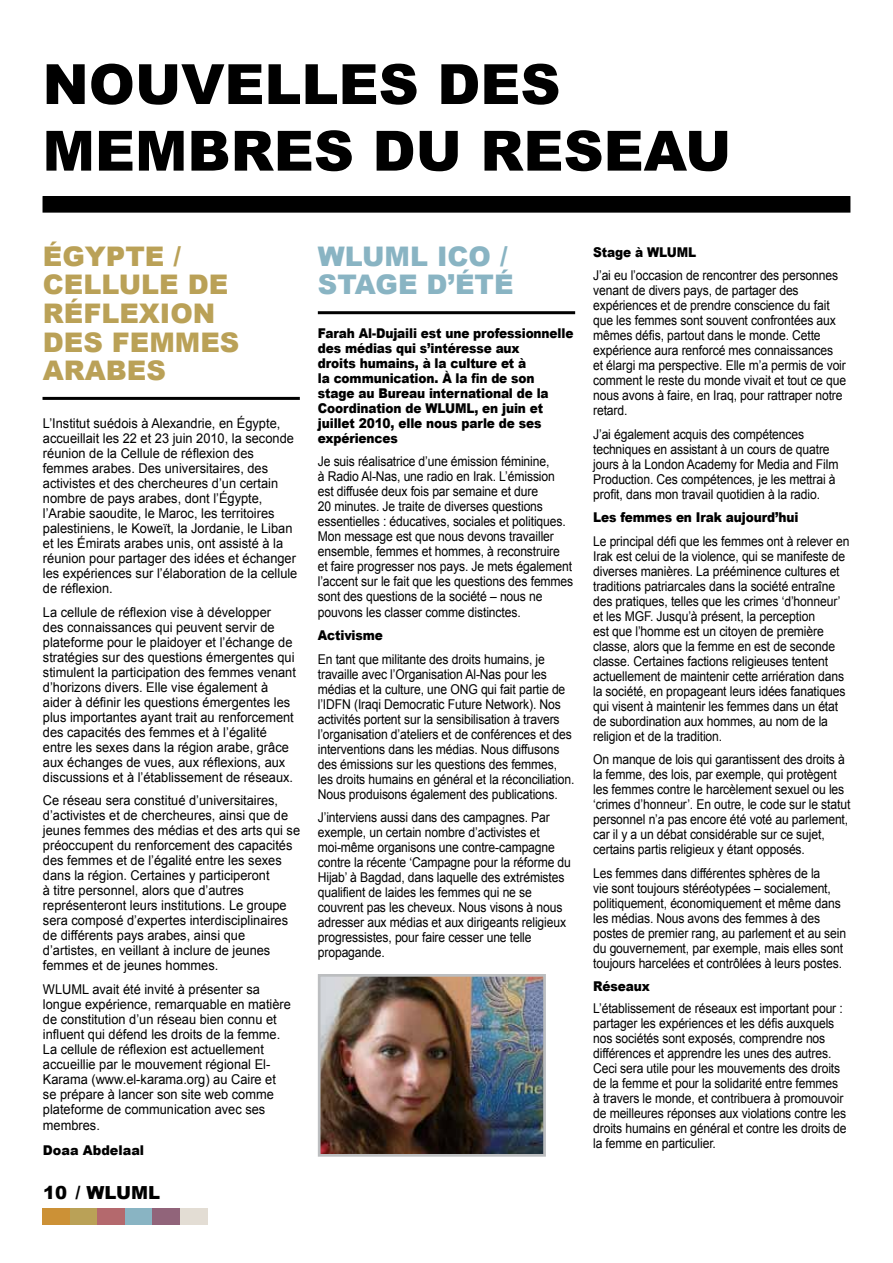
<style>
.page{position:relative;width:893px;height:1263px;background:#fff}
.page>*{position:absolute;margin:0;border:0;box-sizing:border-box;transform-origin:0 0}
.t1{font:900 55.5px/66.6px "Arial";color:#000}
.t2{font:900 27px/28.5px "Arial";color:#baa157}
.t3{font:900 27px/28.5px "Arial";color:#89b4c3}
.t4{font:900 18px "Arial";color:#000}
.t5{font:13.5px/15px "Arial";letter-spacing:-.01em;color:#000;scale:.9 1}
.t6{font:13.5px/15px "Arial";letter-spacing:-.01em;color:#000;scale:.95 1}
.t7{font:900 13.5px/15px "Arial";letter-spacing:-.01em;color:#000;scale:.9 1}
.t8{font:900 13.5px "Arial";letter-spacing:-.01em;color:#000;scale:.95 1}
</style>
<div class="page">
<div style="left:43px;top:197px;width:807px;height:15px;background:#000"></div>
<div style="left:43px;top:196px;width:807px;height:17px;border:2px solid #000"></div>
<hr style="left:43px;top:397px;width:257px;height:3px;background:#000">
<div style="left:43px;top:1208px;width:27px;height:16px;background:#cc9136"></div>
<div style="left:70px;top:1208px;width:28px;height:16px;background:#baa157"></div>
<div style="left:98px;top:1208px;width:27px;height:16px;background:#b4696d"></div>
<div style="left:125px;top:1208px;width:28px;height:16px;background:#89b4c3"></div>
<div style="left:153px;top:1208px;width:27px;height:16px;background:#91647a"></div>
<div style="left:180px;top:1208px;width:28px;height:16px;background:#e3ddd4"></div>
<img style="left:322px;top:978px;width:220px;height:175px">
<div style="left:318px;top:974px;width:228px;height:183px;border:3px solid #bcbec0"></div>
<hr style="left:318px;top:311px;width:257px;height:3px;background:#000">
<h1 class="t1" style="left:43px;top:49px;width:690px">NOUVELLES DES<br>MEMBRES DU RESEAU</h1>
<h2 class="t2" style="left:43px;top:241px;width:198px">ÉGYPTE /<br>CELLULE DE<br>RÉFLEXION<br>DES FEMMES<br>ARABES</h2>
<p class="t6" style="left:43px;top:416px;width:269px">L’Institut suédois à Alexandrie, en Égypte, accueillait les 22 et 23 juin 2010, la seconde réunion de la Cellule de réflexion des femmes arabes. Des universitaires, des activistes et des chercheures d’un certain nombre de pays arabes, dont l’Égypte, l’Arabie saoudite, le Maroc, les territoires palestiniens, le Koweït, la Jordanie, le Liban et les Émirats arabes unis, ont assisté à la réunion pour partager des idées et échanger les expériences sur l’élaboration de la cellule de réflexion.</p>
<p class="t6" style="left:43px;top:605px;width:268px">La cellule de réflexion vise à développer<br>des connaissances qui peuvent servir de plateforme pour le plaidoyer et l’échange de stratégies sur des questions émergentes qui stimulent la participation des femmes venant d’horizons divers. Elle vise également à aider à définir les questions émergentes les plus importantes ayant trait au renforcement des capacités des femmes et à l’égalité entre les sexes dans la région arabe, grâce aux échanges de vues, aux réflexions, aux discussions et à l’établissement de réseaux.</p>
<p class="t6" style="left:43px;top:793px;width:272px">Ce réseau sera constitué d’universitaires, d’activistes et de chercheures, ainsi que de jeunes femmes des médias et des arts qui se préoccupent du renforcement des capacités des femmes et de l’égalité entre les sexes dans la région. Certaines y participeront<br>à titre personnel, alors que d’autres représenteront leurs institutions. Le groupe sera composé d’expertes interdisciplinaires de différents pays arabes, ainsi que d’artistes, en veillant à inclure de jeunes femmes et de jeunes hommes.</p>
<p class="t6" style="left:43px;top:981px;width:263px">WLUML avait été invité à présenter sa longue expérience, remarquable en matière de constitution d’un réseau bien connu et influent qui défend les droits de la femme.<br>La cellule de réflexion est actuellement accueillie par le mouvement régional El-Karama (www.el-karama.org) au Caire et se prépare à lancer son site web comme plateforme de communication avec ses membres.</p>
<p class="t8" style="left:43px;top:1140px;width:108px">Doaa Abdelaal</p>
<h3 class="t4" style="left:75px;top:1179px;width:86px">/ WLUML</h3>
<h3 class="t4" style="left:43px;top:1179px;width:26px">10</h3>
<h2 class="t3" style="left:318px;top:241px;width:197px">WLUML ICO /<br>STAGE D’ÉTÉ</h2>
<p class="t7" style="left:318px;top:325px;width:286px">Farah Al-Dujaili est une professionnelle des médias qui s’intéresse aux<br>droits humains, à la culture et à<br>la communication. À la fin de son stage au Bureau international de la<br>Coordination de WLUML, en juin et juillet 2010, elle nous parle de ses expériences</p>
<p class="t5" style="left:318px;top:454px;width:285px">Je suis réalisatrice d’une émission féminine,<br>à Radio Al-Nas, une radio en Irak. L’émission est diffusée deux fois par semaine et dure<br>20 minutes. Je traite de diverses questions essentielles : éducatives, sociales et politiques.<br>Mon message est que nous devons travailler ensemble, femmes et hommes, à reconstruire et faire progresser nos pays. Je mets également l’accent sur le fait que les questions des femmes sont des questions de la société – nous ne pouvons les classer comme distinctes.</p>
<p class="t7" style="left:318px;top:627px;width:74px">Activisme</p>
<p class="t5" style="left:318px;top:651px;width:287px">En tant que militante des droits humains, je travaille avec l’Organisation Al-Nas pour les médias et la culture, une ONG qui fait partie de l’IDFN (Iraqi Democratic Future Network). Nos activités portent sur la sensibilisation à travers l’organisation d’ateliers et de conférences et des interventions dans les médias. Nous diffusons des émissions sur les questions des femmes, les droits humains en général et la réconciliation.<br>Nous produisons également des publications.</p>
<p class="t5" style="left:318px;top:810px;width:283px">J’interviens aussi dans des campagnes. Par exemple, un certain nombre d’activistes et moi-même organisons une contre-campagne contre la récente ‘Campagne pour la réforme du Hijab’ à Bagdad, dans laquelle des extrémistes qualifient de laides les femmes qui ne se couvrent pas les cheveux. Nous visons à nous adresser aux médias et aux dirigeants religieux progressistes, pour faire cesser une telle propagande.</p>
<p class="t7" style="left:593px;top:244px;width:116px">Stage à WLUML</p>
<p class="t5" style="left:593px;top:268px;width:283px">J’ai eu l’occasion de rencontrer des personnes venant de divers pays, de partager des expériences et de prendre conscience du fait que les femmes sont souvent confrontées aux mêmes défis, partout dans le monde. Cette expérience aura renforcé mes connaissances et élargi ma perspective. Elle m’a permis de voir comment le reste du monde vivait et tout ce que nous avons à faire, en Iraq, pour rattraper notre retard.</p>
<p class="t5" style="left:593px;top:427px;width:274px">J’ai également acquis des compétences techniques en assistant à un cours de quatre jours à la London Academy for Media and Film Production. Ces compétences, je les mettrai à profit, dans mon travail quotidien à la radio.</p>
<p class="t7" style="left:593px;top:510px;width:230px">Les femmes en Irak aujourd’hui</p>
<p class="t5" style="left:593px;top:534px;width:286px">Le principal défi que les femmes ont à relever en Irak est celui de la violence, qui se manifeste de diverses manières. La prééminence cultures et traditions patriarcales dans la société entraîne des pratiques, telles que les crimes ‘d’honneur’ et les MGF. Jusqu’à présent, la perception<br>est que l’homme est un citoyen de première classe, alors que la femme en est de seconde classe. Certaines factions religieuses tentent actuellement de maintenir cette arriération dans la société, en propageant leurs idées fanatiques qui visent à maintenir les femmes dans un état de subordination aux hommes, au nom de la religion et de la tradition.</p>
<p class="t5" style="left:593px;top:752px;width:287px">On manque de lois qui garantissent des droits à la femme, des lois, par exemple, qui protègent les femmes contre le harcèlement sexuel ou les ‘crimes d’honneur’. En outre, le code sur le statut personnel n’a pas encore été voté au parlement, car il y a un débat considérable sur ce sujet, certains partis religieux y étant opposés.</p>
<p class="t5" style="left:593px;top:866px;width:283px">Les femmes dans différentes sphères de la<br>vie sont toujours stéréotypées – socialement, politiquement, économiquement et même dans les médias. Nous avons des femmes à des postes de premier rang, au parlement et au sein du gouvernement, par exemple, mais elles sont toujours harcelées et contrôlées à leurs postes.</p>
<p class="t7" style="left:593px;top:979px;width:64px">Réseaux</p>
<p class="t5" style="left:593px;top:1001px;width:283px">L’établissement de réseaux est important pour : partager les expériences et les défis auxquels nos sociétés sont exposés, comprendre nos différences et apprendre les unes des autres.<br>Ceci sera utile pour les mouvements des droits de la femme et pour la solidarité entre femmes à travers le monde, et contribuera à promouvoir de meilleures réponses aux violations contre les droits humains en général et contre les droits de la femme en particulier.</p>
</div>
